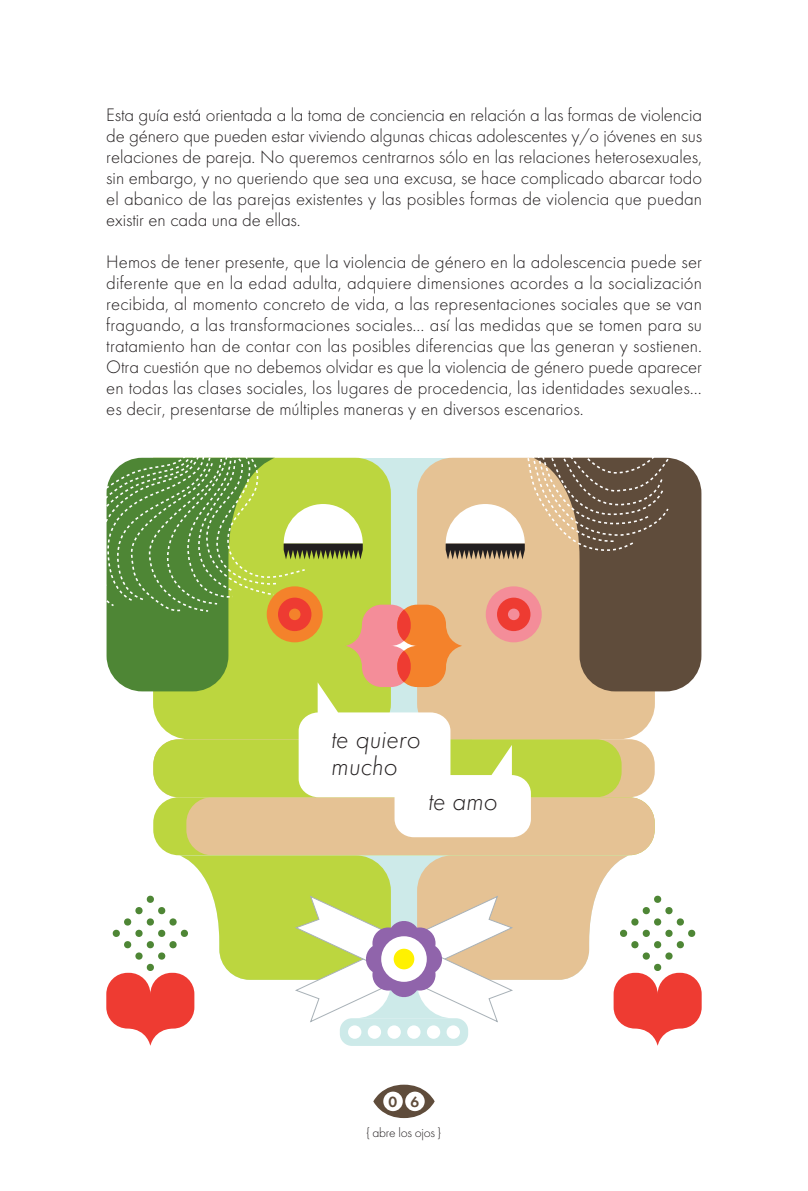
<style>
.page{position:relative;width:808px;height:1191px;background:#fff}
.page>*{position:absolute;margin:0;border:0;box-sizing:border-box;transform-origin:0 0}
.t1{font:italic 300 27px/27px "Futura T";color:#231f20}
.t2{font:300 18.75px/21px "Futura T";color:#231f20;text-align:justify}
.t3{font:600 15.45px "Futura T";color:#5f4c3b}
.t4{font:300 13.5px "Futura T";letter-spacing:-.02em;color:#231f20}
</style>
<div class="page">
<div style="left:417px;top:612px;width:238px;height:127px;background:#e5c294"></div>
<div style="left:153px;top:612px;width:238px;height:127px;background:#bcd63f"></div>
<svg style="left:346px;top:612px;width:116px;height:75px;background:#ea9562"></svg>
<svg style="left:107px;top:612px;width:168px;height:79px;background:#719f3b"></svg>
<svg style="left:533px;top:459px;width:168px;height:232px;background:#816b54"></svg>
<div style="left:267px;top:586px;width:56px;height:56px;background:#f4822b;border-radius:50%"></div>
<div style="left:278px;top:597px;width:33px;height:34px;background:#ee3b32;border-radius:50%"></div>
<div style="left:289px;top:608px;width:11px;height:12px;background:#f4822b;border-radius:50%"></div>
<div style="left:486px;top:586px;width:56px;height:56px;background:#f48d99;border-radius:50%"></div>
<div style="left:497px;top:597px;width:33px;height:34px;background:#ee3b32;border-radius:50%"></div>
<div style="left:508px;top:608px;width:11px;height:12px;background:#f48d99;border-radius:50%"></div>
<svg style="left:106px;top:457px;width:569px;height:155px;background:#a3a768"></svg>
<svg style="left:373px;top:1084px;width:62px;height:34px"></svg>
<div style="left:383px;top:1091px;width:20px;height:20px;background:#fff;border-radius:50%"></div>
<div style="left:405px;top:1091px;width:20px;height:20px;background:#fff;border-radius:50%"></div>
<svg style="left:106px;top:739px;width:596px;height:307px"></svg>
<div style="left:381px;top:936px;width:46px;height:45px;background:#fff;border-radius:50%"></div>
<div style="left:394px;top:948px;width:20px;height:21px;background:#fff101;border-radius:50%"></div>
<div style="left:299px;top:712px;width:151px;height:85px;background:#fff;border-radius:19px"></div>
<div style="left:394px;top:775px;width:137px;height:62px;background:#fff;border-radius:19px"></div>
<p class="t2" style="left:106px;top:106px;width:597px">Esta guía está orientada a la toma de conciencia en relación a las formas de violencia de género que pueden estar viviendo algunas chicas adolescentes y/o jóvenes en sus relaciones de pareja. No queremos centrarnos sólo en las relaciones heterosexuales, sin embargo, y no queriendo que sea una excusa, se hace complicado abarcar todo el abanico de las parejas existentes y las posibles formas de violencia que puedan existir en cada una de ellas.</p>
<p class="t2" style="left:106px;top:253px;width:597px">Hemos de tener presente, que la violencia de género en la adolescencia puede ser diferente que en la edad adulta, adquiere dimensiones acordes a la socialización recibida, al momento concreto de vida, a las representaciones sociales que se van fraguando, a las transformaciones sociales… así las medidas que se tomen para su tratamiento han de contar con las posibles diferencias que las generan y sostienen.<br>Otra cuestión que no debemos olvidar es que la violencia de género puede aparecer en todas las clases sociales, los lugares de procedencia, las identidades sexuales… es decir, presentarse de múltiples maneras y en diversos escenarios.</p>
<h1 class="t1" style="left:332px;top:727px;width:91px">te quiero mucho</h1>
<h1 class="t1" style="left:428px;top:790px;width:71px">te amo</h1>
<p class="t3" style="left:389px;top:1095px;width:32px">0 6</p>
<p class="t4" style="left:366px;top:1127px;width:76px">{ abre los ojos }</p>
</div>
